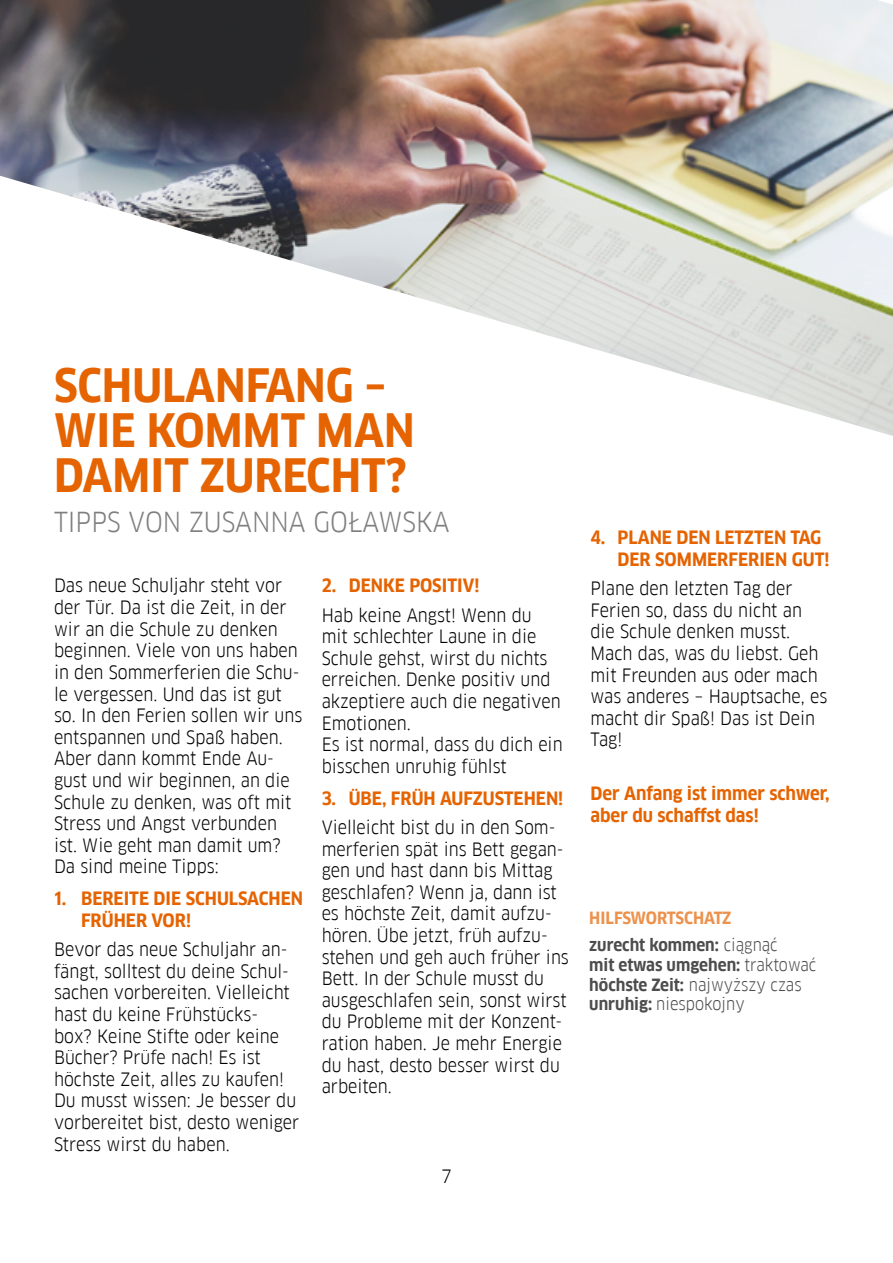
<style>
.page{position:relative;width:893px;height:1263px;background:#fff}
.page>*{position:absolute;margin:0;border:0;box-sizing:border-box;transform-origin:0 0}
.t1{font:700 45px/45px "Goethe FF Clan";color:#e56300}
.t2{font:27px "Goethe FF Clan";color:#808080}
.t3{font:18px/21.6px "Goethe FF Clan";color:#000}
.t4{font:700 18px/21.6px "Goethe FF Clan";color:#e56300}
.t5{font:700 16.5px/19.8px "Goethe FF Clan";color:#4d4d4d}
.t6{font:700 16.5px/27.3px "Goethe FF Clan";color:#ed924d}
.s1{color:#4d4d4d}
.s2{font-weight:400;color:#4d4d4d}
.s3{font-weight:400}
</style>
<div class="page">
<img style="left:0;top:0;width:893px;height:436px">
<h1 class="t1" style="left:54px;top:364px;width:362px">SCHULANFANG –<br>WIE KOMMT MAN<br>DAMIT ZURECHT?</h1>
<h2 class="t2" style="left:54px;top:506px;width:397px">TIPPS VON ZUSANNA GOŁAWSKA</h2>
<p class="t3" style="left:54px;top:575px;width:250px">Das neue Schuljahr steht vor der Tür. Da ist die Zeit, in der wir an die Schule zu denken beginnen. Viele von uns haben in den Sommerferien die Schu&shy;le vergessen. Und das ist gut so. In den Ferien sollen wir uns entspannen und Spaß haben.<br>Aber dann kommt Ende Au&shy;gust und wir beginnen, an die<br>Schule zu denken, was oft mit<br>Stress und Angst verbunden ist. Wie geht man damit um?<br>Da sind meine Tipps:</p>
<p class="t4" style="left:81px;top:888px;width:224px;text-indent:-27px">1. BEREITE DIE SCHULSACHEN<br>FRÜHER VOR!</p>
<p class="t3" style="left:54px;top:939px;width:247px">Bevor das neue Schuljahr an&shy;fängt, solltest du deine Schul&shy;sachen vorbereiten. Vielleicht hast du keine Frühstücks&shy;box? Keine Stifte oder keine<br>Bücher? Prüfe nach! Es ist höchste Zeit, alles zu kaufen!<br>Du musst wissen: Je besser du vorbereitet bist, desto weniger<br>Stress wirst du haben.</p>
<p class="t4" style="left:322px;top:575px;width:159px">2. DENKE POSITIV!</p>
<p class="t3" style="left:322px;top:604px;width:242px">Hab keine Angst! Wenn du<br>mit schlechter Laune in die<br>Schule gehst, wirst du nichts erreichen. Denke positiv und akzeptiere auch die negativen<br>Emotionen.<br>Es ist normal, dass du dich ein bisschen unruhig fühlst</p>
<p class="t4" style="left:322px;top:788px;width:243px">3. ÜBE, FRÜH AUFZUSTEHEN!</p>
<p class="t3" style="left:322px;top:816px;width:249px">Vielleicht bist du in den Som&shy;merferien spät ins Bett gegan&shy;gen und hast dann bis Mittag geschlafen? Wenn ja, dann ist es höchste Zeit, damit aufzu&shy;hören. Übe jetzt, früh aufzu&shy;stehen und geh auch früher ins<br>Bett. In der Schule musst du ausgeschlafen sein, sonst wirst du Probleme mit der Konzent&shy;ration haben. Je mehr Energie du hast, desto besser wirst du arbeiten.</p>
<p class="t3" style="left:441px;top:1165px;width:12px">7</p>
<p class="t4" style="left:617px;top:527px;width:214px;text-indent:-27px">4. PLANE DEN LETZTEN TAG<br>DER SOMMERFERIEN GUT!</p>
<p class="t3" style="left:590px;top:578px;width:238px">Plane den letzten Tag der<br>Ferien so, dass du nicht an die Schule denken musst.<br>Mach das, was du liebst. Geh mit Freunden aus oder mach was anderes – Hauptsache, es macht dir Spaß! Das ist Dein<br>Tag!</p>
<p class="t4" style="left:590px;top:783px;width:240px">Der Anfang ist immer schwer, aber du schaffst das!</p>
<p class="t6" style="left:589px;top:904px;width:190px">HILFSWORTSCHATZ <span class="s1">zurecht kommen:</span> <span class="s2">ciągnąć</span></p>
<p class="t5" style="left:589px;top:955px;width:229px">mit etwas umgehen: <span class="s3">traktować </span>höchste Zeit: <span class="s3">najwyższy czas </span>unruhig: <span class="s3">niespokojny</span></p>
</div>
